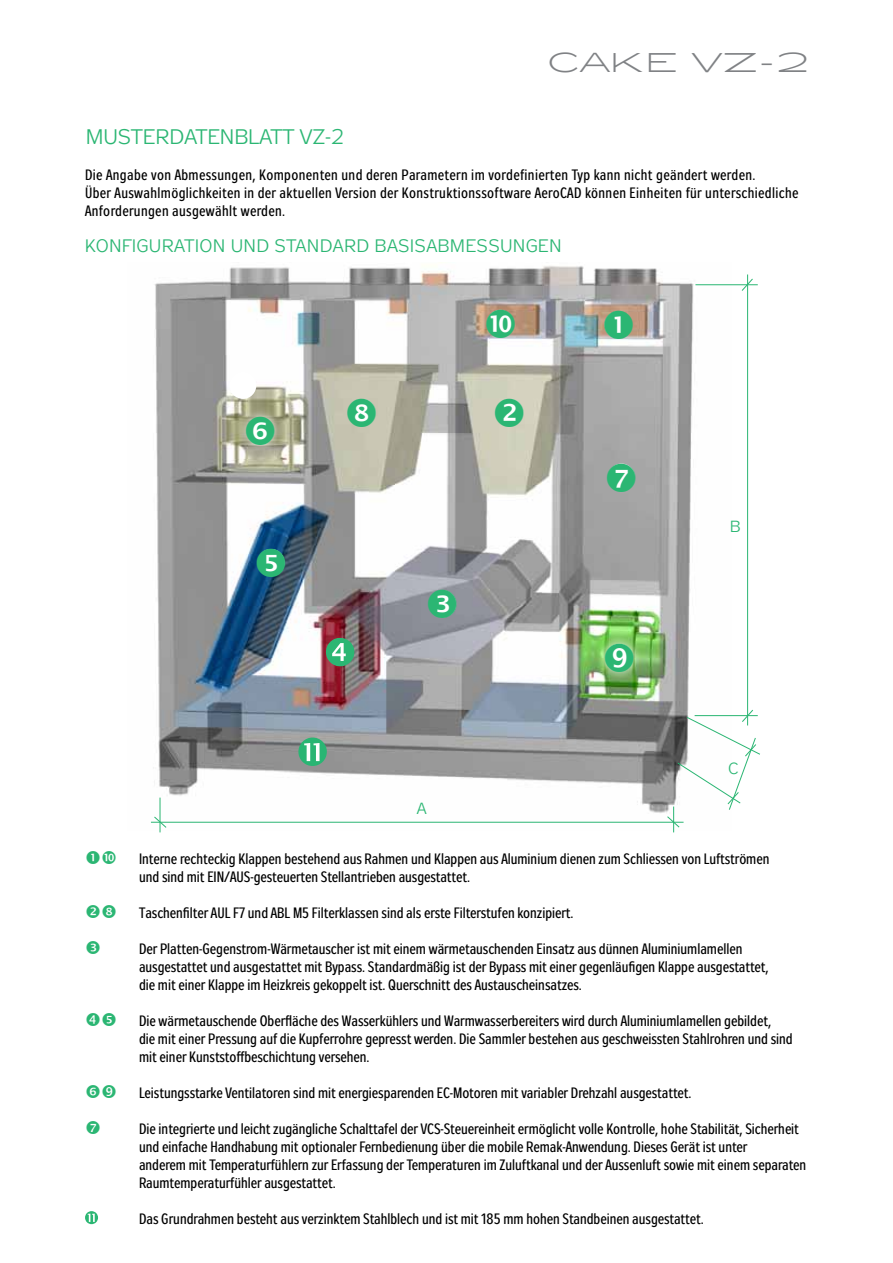
<style>
.page{position:relative;width:893px;height:1263px;background:#fff}
.page>*{position:absolute;margin:0;border:0;box-sizing:border-box;transform-origin:0 0}
.t1{font:27px "Zeppelin 51";letter-spacing:.1em;color:#808285}
.t2{font:21px "Zeppelin 31";letter-spacing:.025em;color:#2bb673}
.t3{font:18px "Zeppelin 31";letter-spacing:.05em;color:#2bb673}
.t4{font:16.05px "Zeppelin 31";color:#2bb673}
.t5{font:condensed 15px/18px "Zeppelin";color:#000}
.t6{font:condensed 15px/18px "Zeppelin";letter-spacing:.025em;color:#000}
</style>
<div class="page">
<img style="left:151px;top:266px;width:581px;height:565px">
<div style="left:230px;top:372px;width:26px;height:27px;background:#fff;border-radius:50%"></div>
<svg style="left:326px;top:638px;width:28px;height:28px"></svg>
<div style="left:237px;top:407px;width:47px;height:47px;background:#fff;opacity:.9"></div>
<div style="left:596px;top:634px;width:47px;height:47px;background:#fff;opacity:.9"></div>
<hr style="left:695px;top:284px;width:63px;height:1px;background:#2bb673">
<svg style="left:741px;top:277px;width:13px;height:15px"></svg>
<hr style="left:160px;top:798px;width:1px;height:34px;background:#2bb673">
<hr style="left:747px;top:274px;width:1px;height:451px;background:#2bb673">
<hr style="left:151px;top:822px;width:533px;height:1px;background:#2bb673">
<svg style="left:153px;top:815px;width:14px;height:14px"></svg>
<svg style="left:666px;top:709px;width:94px;height:123px"></svg>
<svg style="left:298px;top:737px;width:29px;height:29px"></svg>
<svg style="left:85px;top:1211px;width:13px;height:13px"></svg>
<svg style="left:604px;top:310px;width:29px;height:29px"></svg>
<svg style="left:495px;top:398px;width:28px;height:29px"></svg>
<svg style="left:428px;top:589px;width:29px;height:29px"></svg>
<svg style="left:246px;top:416px;width:29px;height:29px"></svg>
<svg style="left:607px;top:463px;width:29px;height:28px"></svg>
<svg style="left:347px;top:398px;width:29px;height:29px"></svg>
<svg style="left:605px;top:643px;width:28px;height:29px"></svg>
<svg style="left:487px;top:309px;width:28px;height:29px"></svg>
<svg style="left:257px;top:548px;width:28px;height:29px"></svg>
<h1 class="t1" style="left:548px;top:48px;width:261px">CAKE VZ-2</h1>
<h2 class="t2" style="left:86px;top:125px;width:259px">MUSTERDATENBLATT VZ-2</h2>
<p class="t6" style="left:85px;top:166px;width:715px">Die Angabe von Abmessungen, Komponenten und deren Parametern im vordefinierten Typ kann nicht geändert werden.<br>Über Auswahlmöglichkeiten in der aktuellen Version der Konstruktionssoftware AeroCAD können Einheiten für unterschiedliche<br>Anforderungen ausgewählt werden.</p>
<p class="t3" style="left:85px;top:236px;width:478px">KONFIGURATION UND STANDARD BASISABMESSUNGEN</p>
<p class="t4" style="left:417px;top:800px;width:11px">A</p>
<p class="t4" style="left:730px;top:518px;width:12px">B</p>
<p class="t4" style="left:729px;top:760px;width:11px">C</p>
<p class="t5" style="left:139px;top:850px;width:632px">Interne rechteckig Klappen bestehend aus Rahmen und Klappen aus Aluminium dienen zum Schliessen von Luftströmen und sind mit EIN/AUS-gesteuerten Stellantrieben ausgestattet.</p>
<p class="t5" style="left:139px;top:904px;width:436px">Taschenfilter AUL F7 und ABL M5 Filterklassen sind als erste Filterstufen konzipiert.</p>
<p class="t5" style="left:139px;top:940px;width:631px">Der Platten-Gegenstrom-Wärmetauscher ist mit einem wärmetauschenden Einsatz aus dünnen Aluminiumlamellen ausgestattet und ausgestattet mit Bypass. Standardmäßig ist der Bypass mit einer gegenläufigen Klappe ausgestattet, die mit einer Klappe im Heizkreis gekoppelt ist. Querschnitt des Austauscheinsatzes.</p>
<p class="t5" style="left:139px;top:1012px;width:655px">Die wärmetauschende Oberfläche des Wasserkühlers und Warmwasserbereiters wird durch Aluminiumlamellen gebildet,<br>die mit einer Pressung auf die Kupferrohre gepresst werden. Die Sammler bestehen aus geschweissten Stahlrohren und sind mit einer Kunststoffbeschichtung versehen.</p>
<p class="t5" style="left:139px;top:1084px;width:554px">Leistungsstarke Ventilatoren sind mit energiesparenden EC-Motoren mit variabler Drehzahl ausgestattet.</p>
<p class="t5" style="left:139px;top:1120px;width:669px">Die integrierte und leicht zugängliche Schalttafel der VCS-Steuereinheit ermöglicht volle Kontrolle, hohe Stabilität, Sicherheit und einfache Handhabung mit optionaler Fernbedienung über die mobile Remak-Anwendung. Dieses Gerät ist unter<br>anderem mit Temperaturfühlern zur Erfassung der Temperaturen im Zuluftkanal und der Aussenluft sowie mit einem separaten Raumtemperaturfühler ausgestattet.</p>
<p class="t5" style="left:139px;top:1210px;width:566px">Das Grundrahmen besteht aus verzinktem Stahlblech und ist mit 185 mm hohen Standbeinen ausgestattet.</p>
</div>
